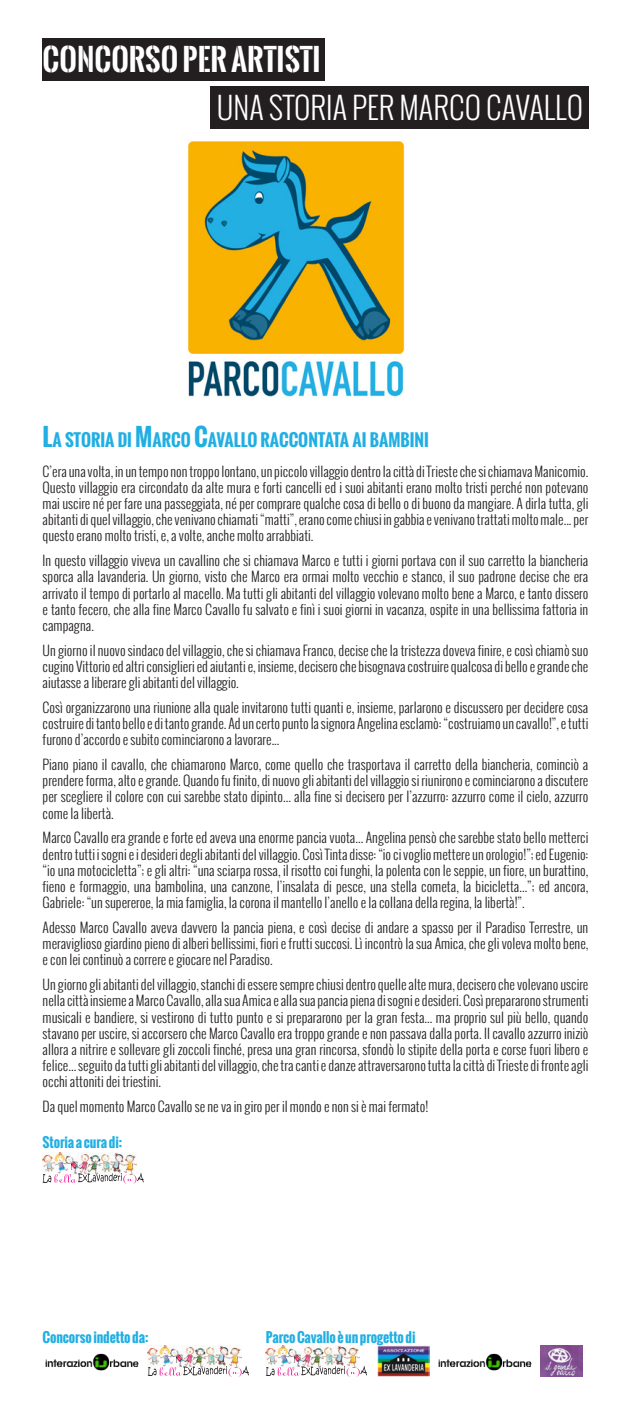
<style>
.page{position:relative;width:631px;height:1404px;background:#fff}
.page>*{position:absolute;margin:0;border:0;box-sizing:border-box;transform-origin:0 0}
.t1{font:300 30px "Oswald";color:#fff}
.t2{font:700 30px "Oswald Stencil";color:#fff}
.t3{font:700 16.8px "Oswald";color:#21afe3}
.t4{font:300 13.5px/16.2px "Oswald";color:#231f20;text-align:justify}
.t5{font:700 13.5px "Oswald";letter-spacing:-.01em;color:#21afe3}
.s1{font-size:24px}
</style>
<div class="page">
<img style="left:377px;top:1345px;width:52px;height:31px">
<img style="left:265px;top:1345px;width:94px;height:20px">
<svg style="left:266px;top:1365px;width:100px;height:11px"></svg>
<img style="left:45px;top:1351px;width:103px;height:19px">
<img style="left:438px;top:1353px;width:94px;height:17px">
<img style="left:540px;top:1345px;width:41px;height:31px">
<img style="left:148px;top:1345px;width:93px;height:20px">
<svg style="left:148px;top:1365px;width:101px;height:11px"></svg>
<img style="left:43px;top:1152px;width:93px;height:20px">
<svg style="left:43px;top:1172px;width:101px;height:11px"></svg>
<div style="left:43px;top:39px;width:282px;height:42px;background:#231f20"></div>
<div style="left:210px;top:86px;width:378px;height:43px;background:#231f20"></div>
<img style="left:187px;top:141px;width:218px;height:256px">
<h1 class="t2" style="left:43px;top:38px;width:279px">CONCORSO PER ARTISTI</h1>
<h1 class="t1" style="left:217px;top:87px;width:367px">una storia per marco cavallo</h1>
<p class="t3" style="left:43px;top:427px;width:387px"><span class="s1">L</span>A STORIA DI <span class="s1">M</span>ARCO <span class="s1">C</span>AVALLO RACCONTATA AI BAMBINI</p>
<p class="t4" style="left:43px;top:463px;width:547px">C’era una volta, in un tempo non troppo lontano, un piccolo villaggio dentro la città di Trieste che si chiamava Manicomio.<br>Questo villaggio era circondato da alte mura e forti cancelli ed i suoi abitanti erano molto tristi perché non potevano mai uscire né per fare una passeggiata, né per comprare qualche cosa di bello o di buono da mangiare. A dirla tutta, gli abitanti di quel villaggio, che venivano chiamati “matti”, erano come chiusi in gabbia e venivano trattati molto male... per questo erano molto tristi, e, a volte, anche molto arrabbiati.</p>
<p class="t4" style="left:43px;top:552px;width:547px">In questo villaggio viveva un cavallino che si chiamava Marco e tutti i giorni portava con il suo carretto la biancheria sporca alla lavanderia. Un giorno, visto che Marco era ormai molto vecchio e stanco, il suo padrone decise che era arrivato il tempo di portarlo al macello. Ma tutti gli abitanti del villaggio volevano molto bene a Marco, e tanto dissero e tanto fecero, che alla fine Marco Cavallo fu salvato e finì i suoi giorni in vacanza, ospite in una bellissima fattoria in campagna.</p>
<p class="t4" style="left:43px;top:642px;width:547px">Un giorno il nuovo sindaco del villaggio, che si chiamava Franco, decise che la tristezza doveva finire, e così chiamò suo cugino Vittorio ed altri consiglieri ed aiutanti e, insieme, decisero che bisognava costruire qualcosa di bello e grande che aiutasse a liberare gli abitanti del villaggio.</p>
<p class="t4" style="left:43px;top:699px;width:547px">Così organizzarono una riunione alla quale invitarono tutti quanti e, insieme, parlarono e discussero per decidere cosa costruire di tanto bello e di tanto grande. Ad un certo punto la signora Angelina esclamò: “costruiamo un cavallo!”, e tutti furono d’accordo e subito cominciarono a lavorare...</p>
<p class="t4" style="left:43px;top:756px;width:547px">Piano piano il cavallo, che chiamarono Marco, come quello che trasportava il carretto della biancheria, cominciò a prendere forma, alto e grande. Quando fu finito, di nuovo gli abitanti del villaggio si riunirono e cominciarono a discutere per scegliere il colore con cui sarebbe stato dipinto... alla fine si decisero per l’azzurro: azzurro come il cielo, azzurro come la libertà.</p>
<p class="t4" style="left:43px;top:829px;width:547px">Marco Cavallo era grande e forte ed aveva una enorme pancia vuota... Angelina pensò che sarebbe stato bello metterci dentro tutti i sogni e i desideri degli abitanti del villaggio. Così Tinta disse: “io ci voglio mettere un orologio!”; ed Eugenio: “io una motocicletta”; e gli altri: “una sciarpa rossa, il risotto coi funghi, la polenta con le seppie, un fiore, un burattino, fieno e formaggio, una bambolina, una canzone, l’insalata di pesce, una stella cometa, la bicicletta...”; ed ancora, Gabriele: “un supereroe, la mia famiglia, la corona il mantello l’anello e la collana della regina, la libertà!”.</p>
<p class="t4" style="left:43px;top:919px;width:547px">Adesso Marco Cavallo aveva davvero la pancia piena, e così decise di andare a spasso per il Paradiso Terrestre, un meraviglioso giardino pieno di alberi bellissimi, fiori e frutti succosi. Lì incontrò la sua Amica, che gli voleva molto bene, e con lei continuò a correre e giocare nel Paradiso.</p>
<p class="t4" style="left:43px;top:976px;width:547px">Un giorno gli abitanti del villaggio, stanchi di essere sempre chiusi dentro quelle alte mura, decisero che volevano uscire nella città insieme a Marco Cavallo, alla sua Amica e alla sua pancia piena di sogni e desideri. Così prepararono strumenti musicali e bandiere, si vestirono di tutto punto e si prepararono per la gran festa... ma proprio sul più bello, quando stavano per uscire, si accorsero che Marco Cavallo era troppo grande e non passava dalla porta. Il cavallo azzurro iniziò allora a nitrire e sollevare gli zoccoli finché, presa una gran rincorsa, sfondò lo stipite della porta e corse fuori libero e felice... seguito da tutti gli abitanti del villaggio, che tra canti e danze attraversarono tutta la città di Trieste di fronte agli occhi attoniti dei triestini.</p>
<p class="t4" style="left:43px;top:1098px;width:387px">Da quel momento Marco Cavallo se ne va in giro per il mondo e non si è mai fermato!</p>
<p class="t5" style="left:43px;top:1131px;width:81px">Storia a cura di:</p>
<p class="t5" style="left:43px;top:1326px;width:107px">Concorso indetto da:</p>
<p class="t5" style="left:265px;top:1326px;width:151px">Parco Cavallo è un progetto di</p>
</div>
